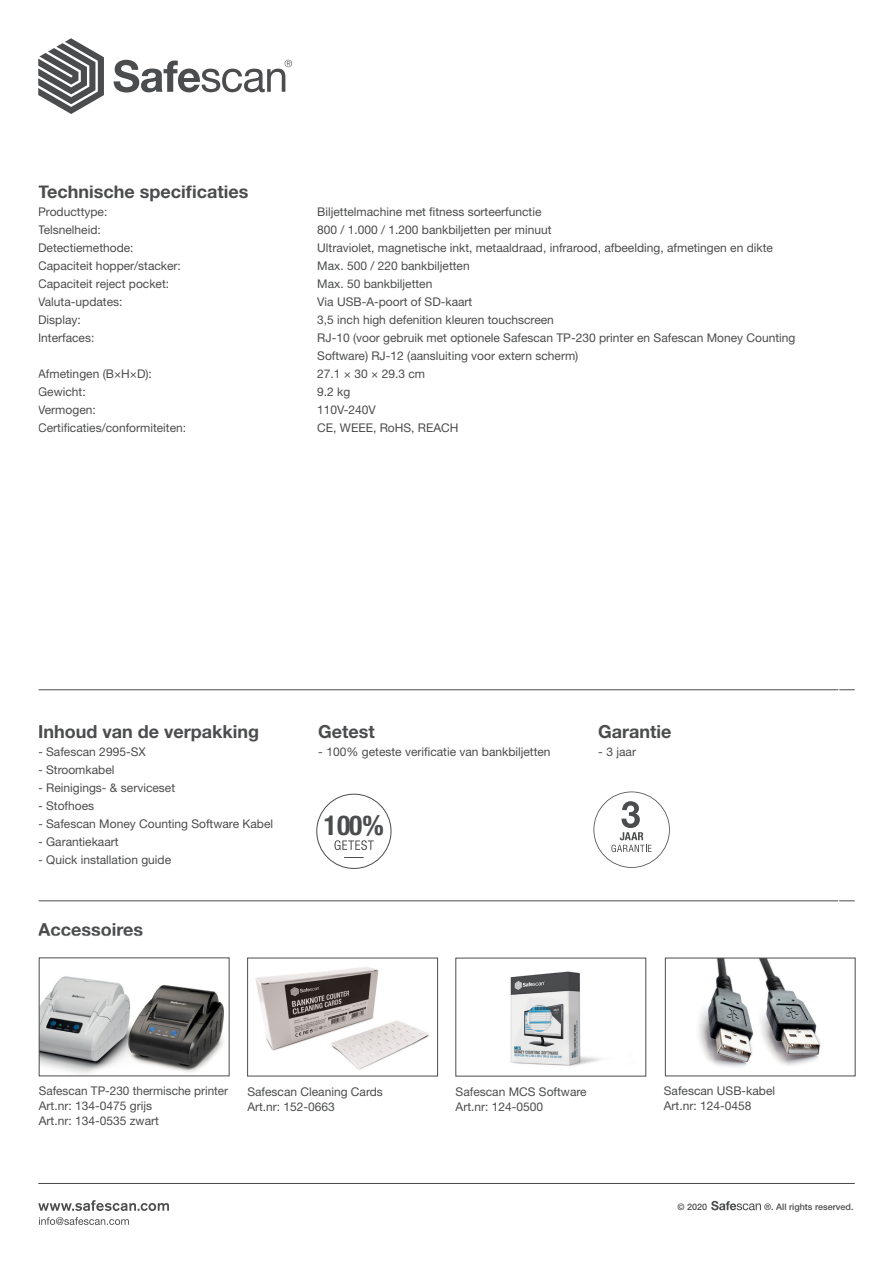
<style>
.page{position:relative;width:893px;height:1263px;background:#fff}
.page>*{position:absolute;margin:0;border:0;box-sizing:border-box;transform-origin:0 0}
.t1{font:700 condensed 27.45px "Helvetica Neue LT Std";color:#4b4c4d}
.t2{font:700 18px "Helvetica Neue LT Std";color:#4b4c4d}
.t3{font:12px/18px "Helvetica Neue LT Std";color:#4b4c4d}
.Art_no{font:500 9px "Helvetica Neue LT Std";color:#4b4c4d}
</style>
<div class="page">
<hr style="left:38px;top:900px;width:817px;height:1px;background:#4b4c4d">
<hr style="left:38px;top:1183px;width:817px;height:1px;background:#4b4c4d">
<hr style="left:38px;top:689px;width:817px;height:1px;background:#4b4c4d">
<svg style="left:38px;top:1200px;width:131px;height:11px"></svg>
<svg style="left:39px;top:1217px;width:90px;height:8px"></svg>
<svg style="left:38px;top:38px;width:66px;height:76px"></svg>
<svg style="left:114px;top:60px;width:178px;height:33px"></svg>
<svg style="left:711px;top:1201px;width:50px;height:9px"></svg>
<img style="left:510px;top:971px;width:91px;height:96px">
<img style="left:255px;top:967px;width:174px;height:103px">
<div style="left:247px;top:958px;width:191px;height:118px;border:1px solid #4b4c4d"></div>
<img style="left:698px;top:960px;width:123px;height:107px">
<img style="left:41px;top:976px;width:63px;height:98px">
<div style="left:39px;top:958px;width:190px;height:118px;border:1px solid #4b4c4d"></div>
<img style="left:104px;top:971px;width:125px;height:105px">
<svg style="left:593px;top:791px;width:77px;height:77px"></svg>
<div style="left:316px;top:794px;width:75px;height:75px;border:1px solid #4b4c4d;border-radius:50%"></div>
<svg style="left:334px;top:840px;width:40px;height:10px"></svg>
<svg style="left:344px;top:857px;width:20px;height:1px"></svg>
<p class="t2" style="left:38px;top:180px;width:212px">Technische specificaties</p>
<p class="t3" style="left:38px;top:203px;width:71px">Producttype:</p>
<p class="t3" style="left:317px;top:203px;width:226px">Biljettelmachine met fitness sorteerfunctie</p>
<p class="t3" style="left:38px;top:221px;width:64px">Telsnelheid:</p>
<p class="t3" style="left:317px;top:221px;width:236px">800 / 1.000 / 1.200 bankbiljetten per minuut</p>
<p class="t3" style="left:38px;top:239px;width:97px">Detectiemethode:</p>
<p class="t3" style="left:317px;top:239px;width:457px">Ultraviolet, magnetische inkt, metaaldraad, infrarood, afbeelding, afmetingen en dikte</p>
<p class="t3" style="left:38px;top:257px;width:144px">Capaciteit hopper/stacker:</p>
<p class="t3" style="left:317px;top:257px;width:154px">Max. 500 / 220 bankbiljetten</p>
<p class="t3" style="left:38px;top:275px;width:132px">Capaciteit reject pocket:</p>
<p class="t3" style="left:317px;top:275px;width:117px">Max. 50 bankbiljetten</p>
<p class="t3" style="left:38px;top:293px;width:86px">Valuta-updates:</p>
<p class="t3" style="left:317px;top:293px;width:157px">Via USB-A-poort of SD-kaart</p>
<p class="t3" style="left:38px;top:311px;width:44px">Display:</p>
<p class="t3" style="left:317px;top:311px;width:238px">3,5 inch high defenition kleuren touchscreen</p>
<p class="t3" style="left:38px;top:329px;width:58px">Interfaces:</p>
<p class="t3" style="left:317px;top:329px;width:480px">RJ-10 (voor gebruik met optionele Safescan TP-230 printer en Safescan Money Counting<br>Software) RJ-12 (aansluiting voor extern scherm)</p>
<p class="t3" style="left:38px;top:365px;width:115px">Afmetingen (B×H×D):</p>
<p class="t3" style="left:317px;top:365px;width:109px">27.1 × 30 × 29.3 cm</p>
<p class="t3" style="left:38px;top:383px;width:49px">Gewicht:</p>
<p class="t3" style="left:317px;top:383px;width:35px">9.2 kg</p>
<p class="t3" style="left:38px;top:401px;width:59px">Vermogen:</p>
<p class="t3" style="left:317px;top:401px;width:60px">110V-240V</p>
<p class="t3" style="left:38px;top:419px;width:149px">Certificaties/conformiteiten:</p>
<p class="t3" style="left:317px;top:419px;width:143px">CE, WEEE, RoHS, REACH</p>
<p class="t2" style="left:38px;top:720px;width:223px">Inhoud van de verpakking</p>
<p class="t3" style="left:38px;top:743px;width:109px">- Safescan 2995-SX</p>
<p class="t3" style="left:38px;top:761px;width:78px">- Stroomkabel</p>
<p class="t3" style="left:38px;top:779px;width:138px">- Reinigings- &amp; serviceset</p>
<p class="t3" style="left:38px;top:797px;width:58px">- Stofhoes</p>
<p class="t3" style="left:38px;top:815px;width:236px">- Safescan Money Counting Software Kabel</p>
<p class="t3" style="left:38px;top:833px;width:82px">- Garantiekaart</p>
<p class="t3" style="left:38px;top:851px;width:134px">- Quick installation guide</p>
<p class="t2" style="left:38px;top:918px;width:106px">Accessoires</p>
<p class="t2" style="left:318px;top:720px;width:58px">Getest</p>
<p class="t3" style="left:318px;top:743px;width:234px">- 100% geteste verificatie van bankbiljetten</p>
<h1 class="t1" style="left:324px;top:809px;width:61px">100%</h1>
<p class="t2" style="left:598px;top:720px;width:75px">Garantie</p>
<p class="t3" style="left:598px;top:743px;width:40px">- 3 jaar</p>
<p class="t3" style="left:39px;top:1082px;width:191px">Safescan TP-230 thermische printer</p>
<p class="t3" style="left:39px;top:1097px;width:115px">Art.nr: 134-0475 grijs</p>
<p class="t3" style="left:39px;top:1112px;width:122px">Art.nr: 134-0535 zwart</p>
<p class="t3" style="left:247px;top:1082px;width:137px">Safescan Cleaning Cards</p>
<p class="t3" style="left:247px;top:1097px;width:89px">Art.nr: 152-0663</p>
<p class="t3" style="left:456px;top:1082px;width:133px">Safescan MCS Software</p>
<p class="t3" style="left:456px;top:1097px;width:89px">Art.nr: 124-0500</p>
<p class="t3" style="left:664px;top:1082px;width:113px">Safescan USB-kabel</p>
<p class="t3" style="left:664px;top:1097px;width:89px">Art.nr: 124-0458</p>
<p class="Art_no" style="left:678px;top:1202px;width:31px">© 2020</p>
<p class="Art_no" style="left:764px;top:1202px;width:91px">®. All rights reserved.</p>
</div>
